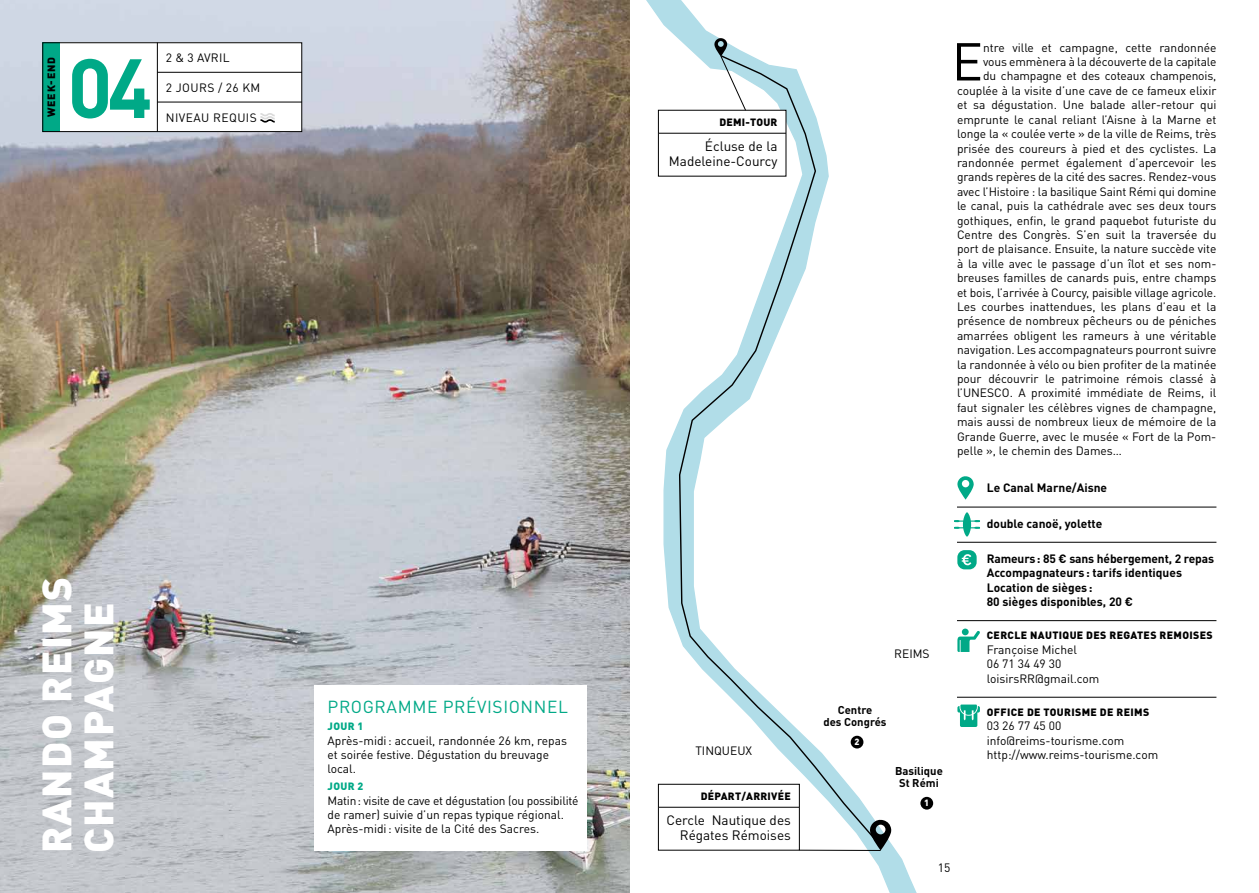
<style>
.page{position:relative;width:1259px;height:893px;background:#fff}
.page>*{position:absolute;margin:0;border:0;box-sizing:border-box;transform-origin:0 0}
.t1{font:700 82.5px "DINOT";color:#00a987}
.t2{font:52.5px "DINOT";color:#000}
.t3{font:900 40.5px/42px "DINOT";letter-spacing:.035em;color:#fff}
.t4{font:17.25px "DINOT";letter-spacing:.035em;color:#00a987}
.t5{font:13.5px/15px "DINOT";color:#000;text-align:right}
.t6{font:12px/14.4px "DINOT";color:#000}
.t7{font:700 12px/14.4px "DINOT";color:#000}
.t8{font:12px "DINOT";letter-spacing:.035em;color:#000}
.t9{font:700 11.25px/12px "DINOT";color:#000;text-align:center}
.t10{font:900 10.5px "DINOT";letter-spacing:.035em;color:#000}
.t11{font:900 10.5px "DINOT";letter-spacing:.035em;color:#00a987}
.t12{font:900 9px "DINOT";color:#fff}
</style>
<div class="page">
<img style="left:0;top:0;width:629px;height:893px">
<svg style="left:629px;top:0;width:298px;height:893px"></svg>
<svg style="left:678px;top:54px;width:197px;height:786px"></svg>
<svg style="left:869px;top:819px;width:22px;height:31px"></svg>
<div style="left:658px;top:784px;width:141px;height:66px;background:#fff"></div>
<div style="left:658px;top:784px;width:141px;height:66px;border:1px solid #000"></div>
<hr style="left:658px;top:807px;width:141px;height:1px;background:#000">
<div style="left:658px;top:110px;width:128px;height:66px;background:#fff"></div>
<hr style="left:658px;top:133px;width:128px;height:1px;background:#000">
<hr style="left:799px;top:850px;width:81px;height:1px;background:#000">
<svg style="left:714px;top:38px;width:32px;height:73px"></svg>
<div style="left:920px;top:797px;width:13px;height:13px;background:#000;border-radius:50%"></div>
<div style="left:850px;top:736px;width:13px;height:12px;background:#000;border-radius:50%"></div>
<div style="left:43px;top:43px;width:259px;height:89px;background:#fff"></div>
<div style="left:43px;top:43px;width:17px;height:89px;background:#00a987"></div>
<hr style="left:157px;top:43px;width:1px;height:89px;background:#000">
<hr style="left:157px;top:72px;width:145px;height:1px;background:#000">
<hr style="left:157px;top:102px;width:145px;height:1px;background:#000">
<svg style="left:260px;top:113px;width:15px;height:10px"></svg>
<div style="left:43px;top:43px;width:259px;height:89px;border:1px solid #000"></div>
<hr style="left:957px;top:507px;width:259px;height:1px;background:#000">
<hr style="left:957px;top:542px;width:259px;height:1px;background:#000">
<hr style="left:957px;top:620px;width:259px;height:1px;background:#000">
<hr style="left:957px;top:697px;width:259px;height:1px;background:#000">
<svg style="left:954px;top:512px;width:26px;height:25px"></svg>
<svg style="left:957px;top:476px;width:16px;height:24px"></svg>
<svg style="left:957px;top:704px;width:23px;height:23px"></svg>
<svg style="left:957px;top:550px;width:19px;height:19px"></svg>
<svg style="left:957px;top:629px;width:23px;height:23px"></svg>
<div style="left:315px;top:685px;width:272px;height:165px;background:#fff"></div>
<p class="t10" style="left:44px;top:117px;width:62px;rotate:-90deg">WEEK-END</p>
<h1 class="t1" style="left:68px;top:32px;width:86px">04</h1>
<p class="t6" style="left:166px;top:50px;width:65px">2 &amp; 3 AVRIL</p>
<p class="t8" style="left:166px;top:79px;width:96px">2 JOURS / 26 KM</p>
<p class="t8" style="left:166px;top:109px;width:92px">NIVEAU REQUIS</p>
<h3 class="t3" style="left:34px;top:853px;width:278px;rotate:-90deg">RANDO REIMS<br>CHAMPAGNE</h3>
<h3 class="t4" style="left:327px;top:695px;width:242px">PROGRAMME PRÉVISIONNEL</h3>
<p class="t11" style="left:327px;top:719px;width:37px">JOUR 1</p>
<p class="t6" style="left:327px;top:733px;width:241px">Après-midi: accueil, randonnée 26 km, repas et soirée festive. Dégustation du breuvage local.</p>
<p class="t11" style="left:327px;top:779px;width:37px">JOUR 2</p>
<p class="t6" style="left:327px;top:793px;width:252px">Matin: visite de cave et dégustation (ou possibilité de ramer) suivie d’un repas typique régional.<br>Après-midi: visite de la Cité des Sacres.</p>
<p class="t10" style="left:719px;top:115px;width:60px">DEMI-TOUR</p>
<p class="t5" style="left:669px;top:138px;width:110px">Écluse de la<br>Madeleine-Courcy</p>
<p class="t6" style="left:695px;top:743px;width:58px">TINQUEUX</p>
<p class="t10" style="left:701px;top:789px;width:92px">DÉPART/ARRIVÉE</p>
<p class="t5" style="left:666px;top:812px;width:126px">Cercle Nautique des<br>Régates Rémoises</p>
<p class="t6" style="left:894px;top:646px;width:37px">REIMS</p>
<p class="t9" style="left:823px;top:704px;width:65px">Centre<br>des Congrés</p>
<p class="t12" style="left:854px;top:736px;width:7px">2</p>
<p class="t9" style="left:895px;top:765px;width:49px">Basilique<br>St Rémi</p>
<p class="t12" style="left:924px;top:797px;width:7px">1</p>
<h2 class="t2" style="left:951px;top:26px;width:33px">E</h2>
<p class="t6" style="left:983px;top:40px;width:235px">ntre ville et campagne, cette randonnée</p>
<p class="t6" style="left:983px;top:54px;width:235px">vous emmènera à la découverte de la capitale</p>
<p class="t6" style="left:983px;top:68px;width:235px">du champagne et des coteaux champenois,</p>
<p class="t6" style="left:957px;top:83px;width:261px">couplée à la visite d’une cave de ce fameux elixir</p>
<p class="t6" style="left:957px;top:97px;width:261px">et sa dégustation. Une balade aller-retour qui</p>
<p class="t6" style="left:957px;top:112px;width:261px">emprunte le canal reliant l’Aisne à la Marne et</p>
<p class="t6" style="left:957px;top:126px;width:261px">longe la « coulée verte » de la ville de Reims, très</p>
<p class="t6" style="left:957px;top:140px;width:261px">prisée des coureurs à pied et des cyclistes. La</p>
<p class="t6" style="left:957px;top:155px;width:261px">randonnée permet également d’apercevoir les</p>
<p class="t6" style="left:957px;top:169px;width:261px">grands repères de la cité des sacres. Rendez-vous</p>
<p class="t6" style="left:957px;top:184px;width:261px">avec l’Histoire : la basilique Saint Rémi qui domine</p>
<p class="t6" style="left:957px;top:198px;width:261px">le canal, puis la cathédrale avec ses deux tours</p>
<p class="t6" style="left:957px;top:212px;width:261px">gothiques, enfin, le grand paquebot futuriste du</p>
<p class="t6" style="left:957px;top:227px;width:261px">Centre des Congrès. S’en suit la traversée du</p>
<p class="t6" style="left:957px;top:241px;width:261px">port de plaisance. Ensuite, la nature succède vite</p>
<p class="t6" style="left:957px;top:256px;width:261px">à la ville avec le passage d’un îlot et ses nom-</p>
<p class="t6" style="left:957px;top:270px;width:261px">breuses familles de canards puis, entre champs</p>
<p class="t6" style="left:957px;top:284px;width:261px">et bois, l’arrivée à Courcy, paisible village agricole.</p>
<p class="t6" style="left:957px;top:299px;width:261px">Les courbes inattendues, les plans d’eau et la</p>
<p class="t6" style="left:957px;top:313px;width:261px">présence de nombreux pêcheurs ou de péniches</p>
<p class="t6" style="left:957px;top:328px;width:261px">amarrées obligent les rameurs à une véritable</p>
<p class="t6" style="left:957px;top:342px;width:261px">navigation. Les accompagnateurs pourront suivre</p>
<p class="t6" style="left:957px;top:356px;width:261px">la randonnée à vélo ou bien profiter de la matinée</p>
<p class="t6" style="left:957px;top:371px;width:261px">pour découvrir le patrimoine rémois classé à</p>
<p class="t6" style="left:957px;top:385px;width:261px">l’UNESCO. A proximité immédiate de Reims, il</p>
<p class="t6" style="left:957px;top:400px;width:261px">faut signaler les célèbres vignes de champagne,</p>
<p class="t6" style="left:957px;top:414px;width:261px">mais aussi de nombreux lieux de mémoire de la</p>
<p class="t6" style="left:957px;top:428px;width:261px">Grande Guerre, avec le musée « Fort de la Pom-</p>
<p class="t6" style="left:957px;top:443px;width:166px">pelle », le chemin des Dames…</p>
<p class="t7" style="left:986px;top:480px;width:122px">Le Canal Marne/Aisne</p>
<p class="t7" style="left:986px;top:516px;width:117px">double canoë, yolette</p>
<p class="t7" style="left:986px;top:551px;width:229px">Rameurs: 85 € sans hébergement, 2 repas<br>Accompagnateurs: tarifs identiques<br>Location de sièges:<br>80 sièges disponibles, 20 €</p>
<p class="t10" style="left:987px;top:628px;width:227px">CERCLE NAUTIQUE DES REGATES REMOISES</p>
<p class="t6" style="left:986px;top:642px;width:114px">Françoise Michel<br>06 71 34 49 30 loisirsRR@gmail.com</p>
<p class="t10" style="left:987px;top:705px;width:164px">OFFICE DE TOURISME DE REIMS</p>
<p class="t6" style="left:986px;top:718px;width:173px">03 26 77 45 00 info@reims-tourisme.com http://www.reims-tourisme.com</p>
<p class="t6" style="left:938px;top:860px;width:14px">15</p>
</div>
